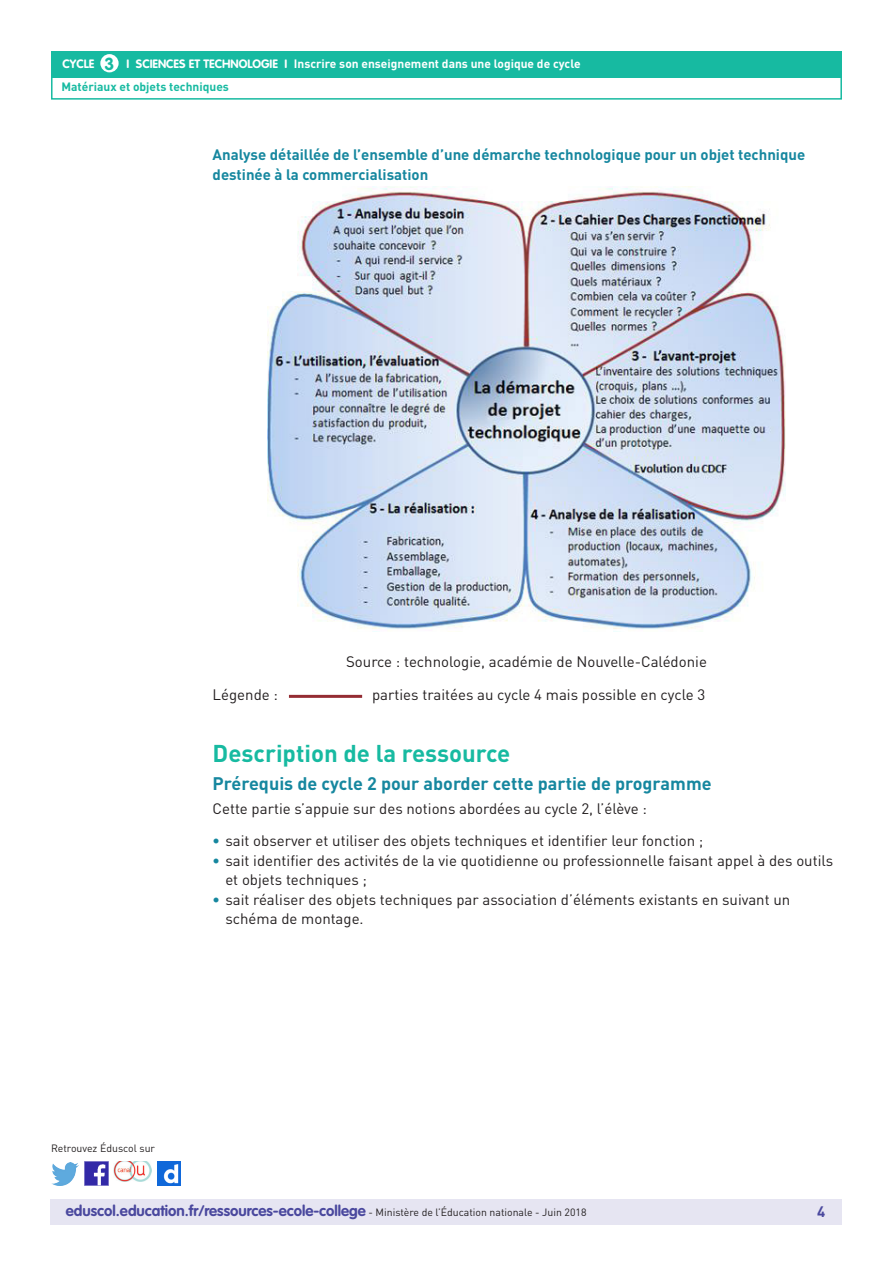
<style>
.page{position:relative;width:893px;height:1263px;background:#fff}
.page>*{position:absolute;margin:0;border:0;box-sizing:border-box;transform-origin:0 0}
._03_Titre_de_niveau{font:700 24px "DIN Pro";color:#17baa1}
._04_Titre_de_niveau{font:700 18px "DIN Pro";color:#16879f}
.t1{font:700 17.25px "VAG Rounded Std";color:#17baa1}
._06_Texte_courant{font:15px/19.5px "DIN Pro";color:#231f20}
._05_Titre_de_niveau{font:700 15px/19.5px "DIN Pro";color:#16879f}
.t2{font:700 15px "VAG Rounded Std";color:#4a489e}
.t3{font:700 15px "DIN Pro";color:#4a489e}
.t4{font:700 12px "DIN Pro";color:#fff}
.t5{font:700 12px "VAG Rounded Std";color:#fff}
.t6{font:700 12px "DIN Pro";color:#17baa1}
.t7{font:10.5px "DIN Pro";color:#231f20}
.s1{font-weight:700;color:#16879f}
.s2{font-family:"DIN Pro";font-weight:400;font-size:10.5px;color:#231f20}
</style>
<div class="page">
<div style="left:50px;top:1199px;width:791px;height:26px;background:#e6e5f2"></div>
<div style="left:51px;top:51px;width:791px;height:27px;background:#17baa1"></div>
<div style="left:100px;top:54px;width:19px;height:18px;background:#fff;border-radius:50%"></div>
<div style="left:51px;top:75px;width:791px;height:25px;border:2px solid #17baa1"></div>
<img style="left:85px;top:1162px;width:23px;height:23px">
<img style="left:51px;top:1163px;width:28px;height:22px">
<img style="left:158px;top:1162px;width:22px;height:23px">
<img style="left:114px;top:1162px;width:38px;height:19px">
<img style="left:268px;top:187px;width:517px;height:445px">
<hr style="left:289px;top:695px;width:73px;height:3px;background:#942c33">
<p class="t1" style="left:105px;top:53px;width:11px">3</p>
<p class="t4" style="left:294px;top:56px;width:288px">Inscrire son enseignement dans une logique de cycle</p>
<p class="t6" style="left:61px;top:79px;width:169px">Matériaux et objets techniques</p>
<p class="t5" style="left:63px;top:57px;width:33px">CYCLE</p>
<p class="t5" style="left:127px;top:57px;width:162px">I SCIENCES ET TECHNOLOGIE I</p>
<p class="_05_Titre_de_niveau" style="left:213px;top:145px;width:594px">Analyse détaillée de l’ensemble d’une démarche technologique pour un objet technique destinée à la commercialisation</p>
<p class="_06_Texte_courant" style="left:346px;top:652px;width:362px">Source : technologie, académie de Nouvelle-Calédonie</p>
<p class="_06_Texte_courant" style="left:213px;top:684px;width:67px">Légende :</p>
<p class="_06_Texte_courant" style="left:372px;top:684px;width:335px">parties traitées au cycle 4 mais possible en cycle 3</p>
<p class="_03_Titre_de_niveau" style="left:213px;top:738px;width:299px">Description de la ressource</p>
<p class="_04_Titre_de_niveau" style="left:213px;top:772px;width:501px">Prérequis de cycle 2 pour aborder cette partie de programme</p>
<p class="_06_Texte_courant" style="left:213px;top:799px;width:436px">Cette partie s’appuie sur des notions abordées au cycle 2, l’élève :</p>
<p class="_06_Texte_courant" style="left:213px;top:831px;width:492px"><span class="s1">•</span> sait observer et utiliser des objets techniques et identifier leur fonction ;</p>
<p class="_06_Texte_courant" style="left:225px;top:850px;width:609px;text-indent:-13px"><span class="s1">•</span> sait identifier des activités de la vie quotidienne ou professionnelle faisant appel à des outils et objets techniques ;</p>
<p class="_06_Texte_courant" style="left:225px;top:889px;width:566px;text-indent:-13px"><span class="s1">•</span> sait réaliser des objets techniques par association d’éléments existants en suivant un schéma de montage.</p>
<p class="t7" style="left:51px;top:1141px;width:106px">Retrouvez Éduscol sur</p>
<p class="t2" style="left:66px;top:1202px;width:522px">eduscol.education.fr/ressources-ecole-college <span class="s2">- Ministère de l’Éducation nationale - Juin 2018</span></p>
<p class="t3" style="left:817px;top:1201px;width:10px">4</p>
</div>
